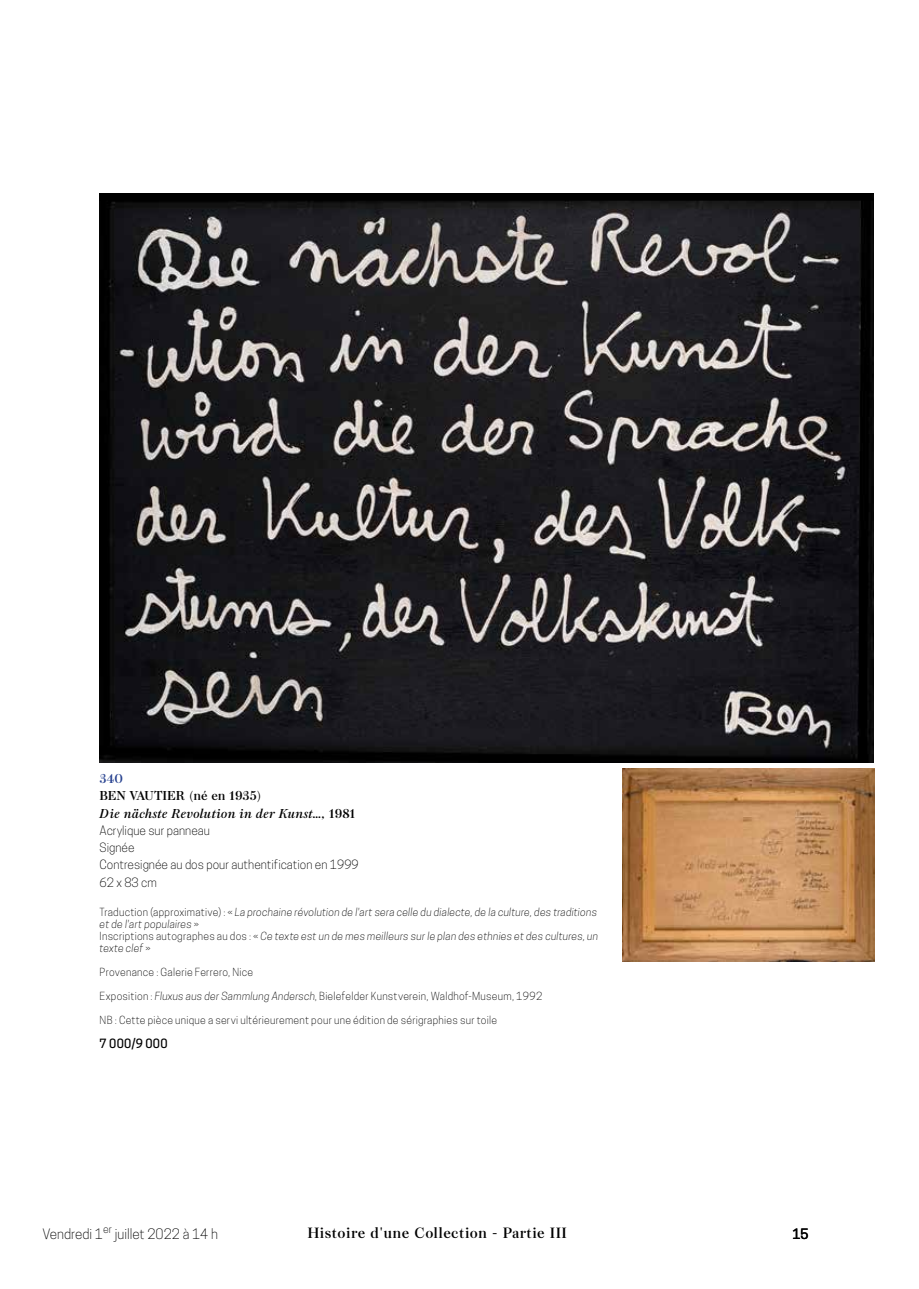
<style>
.page{position:relative;width:919px;height:1289px;background:#fff}
.page>*{position:absolute;margin:0;border:0;box-sizing:border-box;transform-origin:0 0}
.t1{font:13.8px "Peckham";letter-spacing:.03em;color:#000}
.t2{font:300 13.5px "Cooper Hewitt";color:#000}
.t3{font:500 13.5px "Cooper Hewitt";color:#000}
.t4{font:300 12px/17.2px "Cooper Hewitt";color:#000}
.t5{font:italic 12px/17.2px "Peckham";letter-spacing:.01em;color:#000}
.t6{font:500 12px "Cooper Hewitt";letter-spacing:.025em;color:#000}
.t7{font:12px "Peckham";color:#25408f}
.t8{font:italic 300 10.5px/12px "Cooper Hewitt";letter-spacing:.02em;color:#000}
.t9{font:300 10.5px "Cooper Hewitt";letter-spacing:.025em;color:#000}
.s1{font-style:normal}
.s2{font-style:italic}
</style>
<div class="page">
<img style="left:100px;top:194px;width:773px;height:569px">
<img style="left:622px;top:768px;width:252px;height:193px">
<p class="t7" style="left:100px;top:768px;width:25px">340</p>
<p class="t5" style="left:100px;top:786px;width:257px"><span class="s1">BEN VAUTIER (né en 1935)<br></span>Die nächste Revolution in der Kunst…, <span class="s1">1981</span></p>
<p class="t4" style="left:100px;top:821px;width:260px">Acrylique sur panneau<br>Signée<br>Contresignée au dos pour authentification en 1999<br>62 x 83 cm</p>
<p class="t8" style="left:100px;top:905px;width:500px"><span class="s1">Traduction (approximative) : «</span> La prochaine révolution de l'art sera celle du dialecte, de la culture, des traditions et de l'art populaires <span class="s1">»<br>Inscriptions autographes au dos : «</span> Ce texte est un de mes meilleurs sur le plan des ethnies et des cultures, un texte clef <span class="s1">»</span></p>
<p class="t9" style="left:100px;top:965px;width:155px">Provenance : Galerie Ferrero, Nice</p>
<p class="t9" style="left:100px;top:989px;width:444px">Exposition : <span class="s2">Fluxus aus der Sammlung Andersch</span>, Bielefelder Kunstverein, Waldhof-Museum, 1992</p>
<p class="t9" style="left:100px;top:1013px;width:399px">NB : Cette pièce unique a servi ultérieurement pour une édition de sérigraphies sur toile</p>
<p class="t6" style="left:100px;top:1036px;width:69px">7 000/9 000</p>
<p class="t2" style="left:43px;top:1225px;width:177px">Vendredi 1<sup>er</sup> juillet 2022 à 14 h</p>
<h1 class="t1" style="left:307px;top:1221px;width:261px">Histoire d'une Collection - Partie III</h1>
<p class="t3" style="left:792px;top:1225px;width:18px">15</p>
</div>
